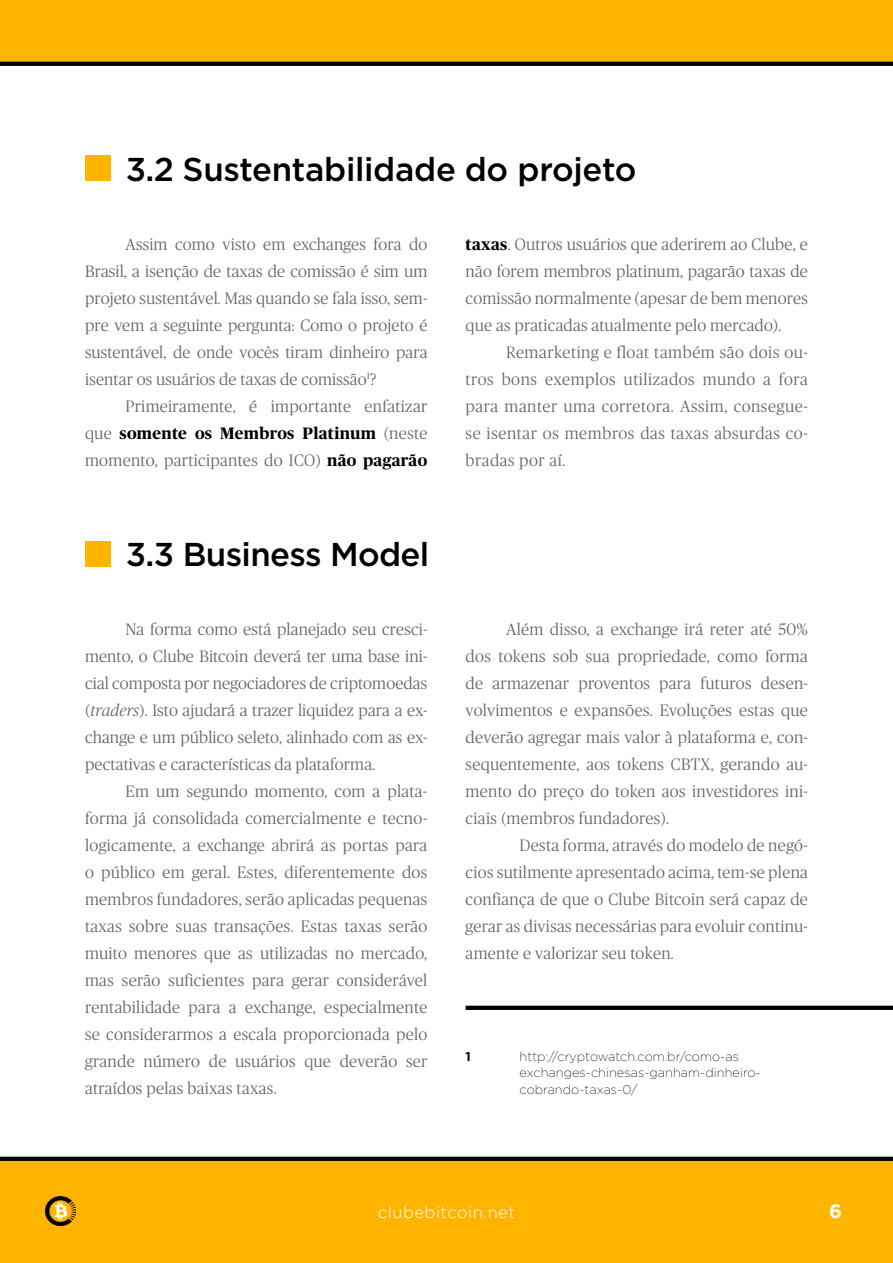
<style>
.page{position:relative;width:893px;height:1263px;background:#fff}
.page>*{position:absolute;margin:0;border:0;box-sizing:border-box;transform-origin:0 0}
.t1{font:500 33px "Gotham";letter-spacing:-.01em;color:#000}
.t2{font:700 19.5px "Gotham";color:#fff}
.t3{font:300 16.5px/27px "Publico";letter-spacing:.02em;color:#636466;text-align:justify}
.t4{font:300 16.5px "Gotham";letter-spacing:.03em;color:#fff}
.t5{font:200 12.75px/16.5px "Gotham";letter-spacing:.005em;color:#000}
.t6{font:700 12.75px "Gotham";color:#000}
.s1{font-weight:700;color:#000}
.s2{font-style:italic}
</style>
<div class="page">
<div style="left:0;top:1159px;width:893px;height:104px;background:#ffb400"></div>
<div style="left:0;top:0;width:893px;height:63px;background:#ffb400"></div>
<svg style="left:0;top:62px;width:893px;height:4px;background:#050505"></svg>
<svg style="left:0;top:1157px;width:893px;height:4px;background:#030200"></svg>
<img style="left:45px;top:1196px;width:30px;height:30px">
<div style="left:85px;top:541px;width:25px;height:25px;background:#ffb400"></div>
<hr style="left:466px;top:1006px;width:427px;height:4px;background:#000">
<div style="left:85px;top:156px;width:25px;height:25px;background:#ffb400"></div>
<h1 class="t1" style="left:126px;top:148px;width:512px">3.2 Sustentabilidade do projeto</h1>
<p class="t3" style="left:85px;top:231px;width:344px;text-indent:40px">Assim como visto em exchanges fora do Brasil, a isenção de taxas de comissão é sim um projeto sustentável. Mas quando se fala isso, sem&shy;pre vem a seguinte pergunta: Como o projeto é sustentável, de onde vocês tiram dinheiro para isentar os usuários de taxas de comissão<sup>1</sup>?</p>
<p class="t3" style="left:85px;top:393px;width:344px;text-indent:40px">Primeiramente, é importante enfatizar que <span class="s1">somente os Membros Platinum</span> (neste momento, participantes do ICO) <span class="s1">não pagarão</span></p>
<h1 class="t1" style="left:126px;top:533px;width:305px">3.3 Business Model</h1>
<p class="t3" style="left:85px;top:616px;width:344px;text-indent:40px">Na forma como está planejado seu cresci&shy;mento, o Clube Bitcoin deverá ter uma base ini&shy;cial composta por negociadores de criptomoedas (<span class="s2">traders</span>). Isto ajudará a trazer liquidez para a ex&shy;change e um público seleto, alinhado com as ex&shy;pectativas e características da plataforma.</p>
<p class="t3" style="left:85px;top:778px;width:344px;text-indent:40px">Em um segundo momento, com a plata&shy;forma já consolidada comercialmente e tecno&shy;logicamente, a exchange abrirá as portas para o público em geral. Estes, diferentemente dos membros fundadores, serão aplicadas pequenas taxas sobre suas transações. Estas taxas serão muito menores que as utilizadas no mercado, mas serão suficientes para gerar considerável rentabilidade para a exchange, especialmente se considerarmos a escala proporcionada pelo grande número de usuários que deverão ser atraídos pelas baixas taxas.</p>
<p class="t3" style="left:466px;top:230px;width:344px"><span class="s1">taxas</span>. Outros usuários que aderirem ao Clube, e não forem membros platinum, pagarão taxas de comissão normalmente (apesar de bem menores que as praticadas atualmente pelo mercado).</p>
<p class="t3" style="left:466px;top:338px;width:344px;text-indent:40px">Remarketing e float também são dois ou&shy;tros bons exemplos utilizados mundo a fora para manter uma corretora. Assim, consegue&shy;se isentar os membros das taxas absurdas co&shy;bradas por aí.</p>
<p class="t3" style="left:466px;top:616px;width:344px;text-indent:40px">Além disso, a exchange irá reter até 50% dos tokens sob sua propriedade, como forma de armazenar proventos para futuros desen&shy;volvimentos e expansões. Evoluções estas que deverão agregar mais valor à plataforma e, con&shy;sequentemente, aos tokens CBTX, gerando au&shy;mento do preço do token aos investidores ini&shy;ciais (membros fundadores).</p>
<p class="t3" style="left:466px;top:832px;width:344px;text-indent:54px">Desta forma, através do modelo de negó&shy;cios sutilmente apresentado acima, tem-se plena confiança de que o Clube Bitcoin será capaz de gerar as divisas necessárias para evoluir continu&shy;amente e valorizar seu token.</p>
<p class="t6" style="left:466px;top:1048px;width:7px">1</p>
<p class="t5" style="left:520px;top:1048px;width:242px">http://cryptowatch.com.br/como-as exchanges-chinesas-ganham-dinheiro&shy;cobrando-taxas-0/</p>
<p class="t4" style="left:378px;top:1201px;width:139px">clubebitcoin.net</p>
<p class="t2" style="left:829px;top:1198px;width:14px">6</p>
</div>
